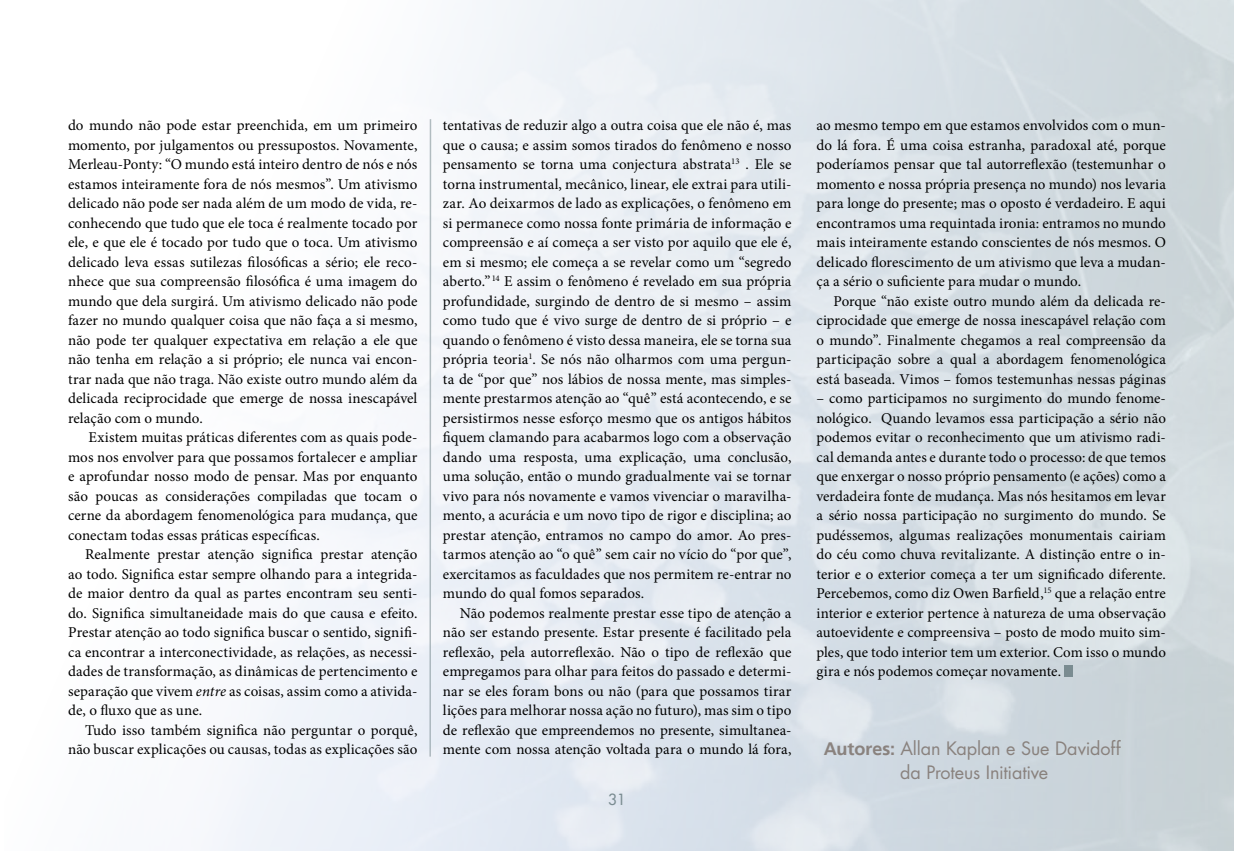
<style>
.page{position:relative;width:1234px;height:851px;background:#fff}
.page>*{position:absolute;margin:0;border:0;box-sizing:border-box;transform-origin:0 0}
.t1{font:18px/24px "Futura Std";letter-spacing:-.01em;color:#786c65;text-align:center}
.t2{font:15px/19.5px "Minion Pro";letter-spacing:-.005em;color:#000;text-align:justify}
.t3{font:500 15px "Futura Std";color:#7a8c91}
.s1{font-style:italic}
.s2{font-family:"Frutiger Linotype";font-weight:700}
</style>
<div class="page">
<hr style="left:429px;top:119px;width:2px;height:637px;background:#7a8c91">
<div style="left:1064px;top:665px;width:8px;height:11px;background:#7a8c91"></div>
<p class="t2" style="left:68px;top:115px;width:351px">do mundo não pode estar preenchida, em um primeiro momento, por julgamentos ou pressupostos. Novamente, Merleau-Ponty: “O mundo está inteiro dentro de nós e nós estamos inteiramente fora de nós mesmos”. Um ativismo delicado não pode ser nada além de um modo de vida, re&shy;conhecendo que tudo que ele toca é realmente tocado por ele, e que ele é tocado por tudo que o toca. Um ativismo delicado leva essas sutilezas filosóficas a sério; ele reco&shy;nhece que sua compreensão filosófica é uma imagem do mundo que dela surgirá. Um ativismo delicado não pode fazer no mundo qualquer coisa que não faça a si mesmo, não pode ter qualquer expectativa em relação a ele que não tenha em relação a si próprio; ele nunca vai encon&shy;trar nada que não traga. Não existe outro mundo além da delicada reciprocidade que emerge de nossa inescapável relação com o mundo.</p>
<p class="t2" style="left:68px;top:427px;width:351px;text-indent:20px">Existem muitas práticas diferentes com as quais pode&shy;mos nos envolver para que possamos fortalecer e ampliar e aprofundar nosso modo de pensar. Mas por enquanto são poucas as considerações compiladas que tocam o cerne da abordagem fenomenológica para mudança, que conectam todas essas práticas específicas.</p>
<p class="t2" style="left:68px;top:544px;width:351px;text-indent:17px">Realmente prestar atenção significa prestar atenção ao todo. Significa estar sempre olhando para a integrida&shy;de maior dentro da qual as partes encontram seu senti&shy;do. Significa simultaneidade mais do que causa e efeito.<br>Prestar atenção ao todo significa buscar o sentido, signifi&shy;ca encontrar a interconectividade, as relações, as necessi&shy;dades de transformação, as dinâmicas de pertencimento e separação que vivem <span class="s1">entre</span> as coisas, assim como a ativida&shy;de, o fluxo que as une.</p>
<p class="t2" style="left:68px;top:720px;width:351px;text-align:right">Tudo isso também significa não perguntar o porquê, não buscar explicações ou causas, todas as explicações são</p>
<p class="t2" style="left:443px;top:115px;width:350px">tentativas de reduzir algo a outra coisa que ele não é, mas que o causa; e assim somos tirados do fenômeno e nosso pensamento se torna uma conjectura abstrata<sup>13</sup> . Ele se torna instrumental, mecânico, linear, ele extrai para utili&shy;zar. Ao deixarmos de lado as explicações, o fenômeno em si permanece como nossa fonte primária de informação e compreensão e aí começa a ser visto por aquilo que ele é, em si mesmo; ele começa a se revelar como um “segredo aberto.” <sup>14</sup> E assim o fenômeno é revelado em sua própria profundidade, surgindo de dentro de si mesmo – assim como tudo que é vivo surge de dentro de si próprio – e quando o fenômeno é visto dessa maneira, ele se torna sua própria teoria<sup>1</sup>. Se nós não olharmos com uma pergun&shy;ta de “por que” nos lábios de nossa mente, mas simples&shy;mente prestarmos atenção ao “quê” está acontecendo, e se persistirmos nesse esforço mesmo que os antigos hábitos fiquem clamando para acabarmos logo com a observação dando uma resposta, uma explicação, uma conclusão, uma solução, então o mundo gradualmente vai se tornar vivo para nós novamente e vamos vivenciar o maravilha&shy;mento, a acurácia e um novo tipo de rigor e disciplina; ao prestar atenção, entramos no campo do amor. Ao pres&shy;tarmos atenção ao “o quê” sem cair no vício do “por que”, exercitamos as faculdades que nos permitem re-entrar no mundo do qual fomos separados.</p>
<p class="t2" style="left:443px;top:603px;width:350px;text-indent:17px">Não podemos realmente prestar esse tipo de atenção a não ser estando presente. Estar presente é facilitado pela reflexão, pela autorreflexão. Não o tipo de reflexão que empregamos para olhar para feitos do passado e determi&shy;nar se eles foram bons ou não (para que possamos tirar lições para melhorar nossa ação no futuro), mas sim o tipo de reflexão que empreendemos no presente, simultanea&shy;mente com nossa atenção voltada para o mundo lá fora,</p>
<p class="t3" style="left:608px;top:790px;width:19px">31</p>
<p class="t2" style="left:816px;top:116px;width:351px">ao mesmo tempo em que estamos envolvidos com o mun&shy;do lá fora. É uma coisa estranha, paradoxal até, porque poderíamos pensar que tal autorreflexão (testemunhar o momento e nossa própria presença no mundo) nos levaria para longe do presente; mas o oposto é verdadeiro. E aqui encontramos uma requintada ironia: entramos no mundo mais inteiramente estando conscientes de nós mesmos. O delicado florescimento de um ativismo que leva a mudan&shy;ça a sério o suficiente para mudar o mundo.</p>
<p class="t2" style="left:816px;top:291px;width:351px;text-indent:17px">Porque “não existe outro mundo além da delicada re&shy;ciprocidade que emerge de nossa inescapável relação com o mundo”. Finalmente chegamos a real compreensão da participação sobre a qual a abordagem fenomenológica está baseada. Vimos – fomos testemunhas nessas páginas</p>
<p class="t2" style="left:816px;top:389px;width:351px">– como participamos no surgimento do mundo fenome&shy;nológico. Quando levamos essa participação a sério não podemos evitar o reconhecimento que um ativismo radi&shy;cal demanda antes e durante todo o processo: de que temos que enxergar o nosso próprio pensamento (e ações) como a verdadeira fonte de mudança. Mas nós hesitamos em levar a sério nossa participação no surgimento do mundo. Se pudéssemos, algumas realizações monumentais cairiam do céu como chuva revitalizante. A distinção entre o in&shy;terior e o exterior começa a ter um significado diferente.<br>Percebemos, como diz Owen Barfield,<sup>15</sup> que a relação entre interior e exterior pertence à natureza de uma observação autoevidente e compreensiva – posto de modo muito sim&shy;ples, que todo interior tem um exterior. Com isso o mundo gira e nós podemos começar novamente.</p>
<p class="t1" style="left:823px;top:736px;width:298px"><span class="s2">Autores:</span> Allan Kaplan e Sue Davidoff da Proteus Initiative</p>
</div>
